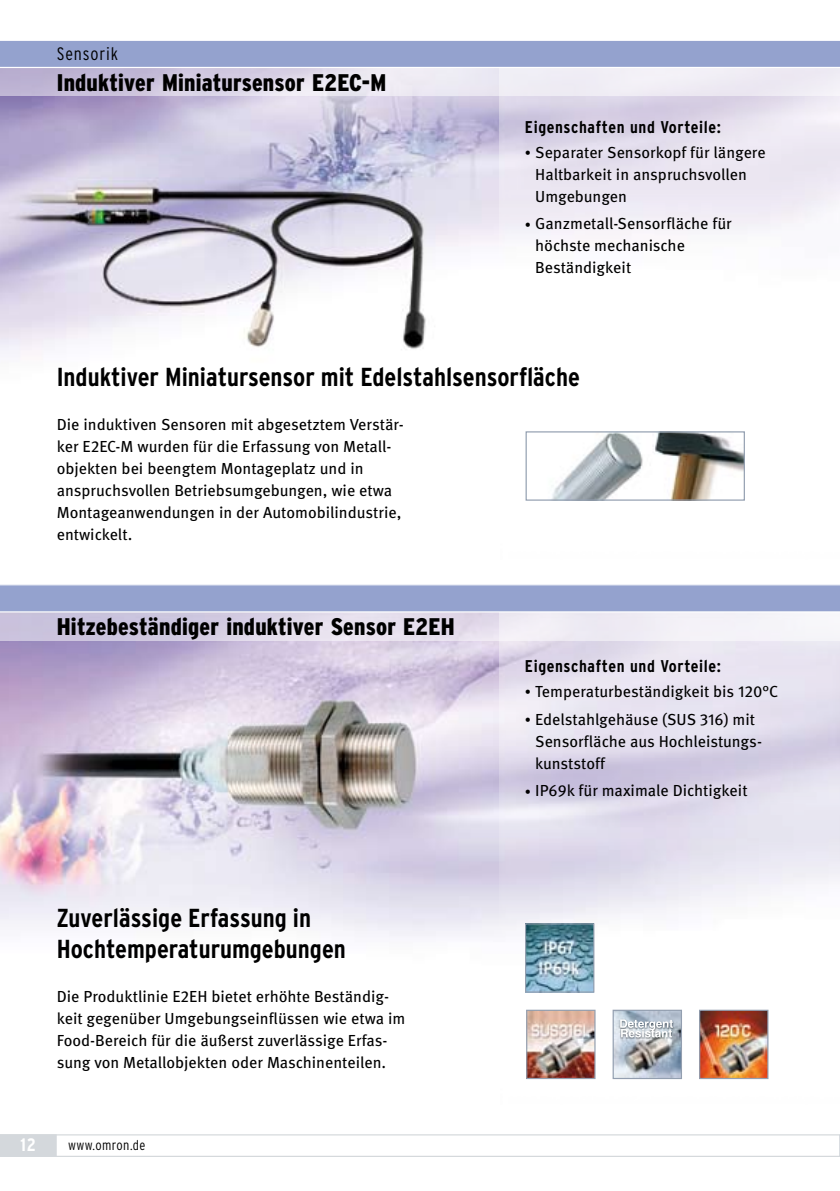
<style>
.page{position:relative;width:840px;height:1191px;background:#fff}
.page>*{position:absolute;margin:0;border:0;box-sizing:border-box;transform-origin:0 0}
.t1{font:700 condensed 26px/31.2px "Interstate";color:#000}
.t2{font:900 condensed 24px "Interstate";letter-spacing:.01em;color:#000}
.t3{font:300 condensed 18px "Interstate";letter-spacing:.05em;color:#000}
.t4{font:700 condensed 18px "Interstate";color:#fff}
.t5{font:700 condensed 17px "Interstate";letter-spacing:.035em;color:#000}
.t6{font:16px/22px "Meta Pro";color:#000}
.t7{font:300 condensed 14px "Interstate";letter-spacing:.03em;color:#000}
.s1{font-size:12px}
</style>
<div class="page">
<img style="left:0;top:96px;width:499px;height:258px">
<img style="left:0;top:641px;width:499px;height:296px">
<div style="left:0;top:612px;width:839px;height:29px;background:linear-gradient(to right,#c9c0db,#fdfbfd)"></div>
<svg style="left:0;top:584px;width:839px;height:28px;background:#9ba8d1"></svg>
<svg style="left:0;top:40px;width:839px;height:27px;background:#98a5cf"></svg>
<svg style="left:0;top:68px;width:839px;height:28px;background:#e1ddeb"></svg>
<img style="left:526px;top:925px;width:66px;height:65px">
<div style="left:524px;top:923px;width:70px;height:69px;border:1px solid #939fb0"></div>
<img style="left:528px;top:1011px;width:65px;height:66px">
<div style="left:526px;top:1009px;width:69px;height:70px;border:1px solid #939fb0"></div>
<img style="left:700px;top:1011px;width:66px;height:66px">
<div style="left:698px;top:1009px;width:70px;height:70px;border:1px solid #939fb0"></div>
<img style="left:614px;top:1011px;width:65px;height:66px">
<img style="left:619px;top:1019px;width:53px;height:18px">
<div style="left:612px;top:1009px;width:69px;height:70px;border:1px solid #939fb0"></div>
<img style="left:548px;top:433px;width:194px;height:66px">
<div style="left:525px;top:431px;width:219px;height:70px;border:1px solid #939fb0"></div>
<svg style="left:0;top:1134px;width:840px;height:23px"></svg>
<p class="t3" style="left:57px;top:44px;width:63px">Sensorik</p>
<h2 class="t2" style="left:57px;top:69px;width:331px">Induktiver Miniatursensor E2EC-M</h2>
<p class="t5" style="left:524px;top:117px;width:197px">Eigenschaften und Vorteile:</p>
<p class="t6" style="left:535px;top:141px;width:232px;text-indent:-10px"><span class="s1">•</span> Separater Sensorkopf für längere<br>Haltbarkeit in anspruchsvollen<br>Umgebungen</p>
<p class="t6" style="left:535px;top:213px;width:198px;text-indent:-10px"><span class="s1">•</span> Ganzmetall-Sensorfläche für höchste mechanische<br>Beständigkeit</p>
<h1 class="t1" style="left:57px;top:361px;width:524px">Induktiver Miniatursensor mit Edelstahlsensorfläche</h1>
<p class="t6" style="left:57px;top:414px;width:348px">Die induktiven Sensoren mit abgesetztem Verstär&shy;ker E2EC-M wurden für die Erfassung von Metall&shy;objekten bei beengtem Montageplatz und in anspruchsvollen Betriebsumgebungen, wie etwa Montageanwendungen in der Automobilindustrie, entwickelt.</p>
<h2 class="t2" style="left:57px;top:613px;width:399px">Hitzebeständiger induktiver Sensor E2EH</h2>
<h1 class="t1" style="left:57px;top:902px;width:290px">Zuverlässige Erfassung in<br>Hochtemperaturumgebungen</h1>
<p class="t6" style="left:57px;top:986px;width:350px">Die Produktlinie E2EH bietet erhöhte Beständig&shy;keit gegenüber Umgebungseinflüssen wie etwa im Food-Bereich für die äußerst zuverlässige Erfas&shy;sung von Metallobjekten oder Maschinenteilen.</p>
<p class="t4" style="left:21px;top:1135px;width:17px">12</p>
<p class="t7" style="left:68px;top:1137px;width:79px">www.omron.de</p>
<p class="t5" style="left:524px;top:656px;width:197px">Eigenschaften und Vorteile:</p>
<p class="t6" style="left:524px;top:681px;width:255px"><span class="s1">•</span> Temperaturbeständigkeit bis 120°C</p>
<p class="t6" style="left:535px;top:708px;width:228px;text-indent:-10px"><span class="s1">•</span> Edelstahlgehäuse (SUS 316) mit<br>Sensorfläche aus Hochleistungs&shy;kunststoff</p>
<p class="t6" style="left:524px;top:780px;width:224px"><span class="s1">•</span> IP69k für maximale Dichtigkeit</p>
</div>
